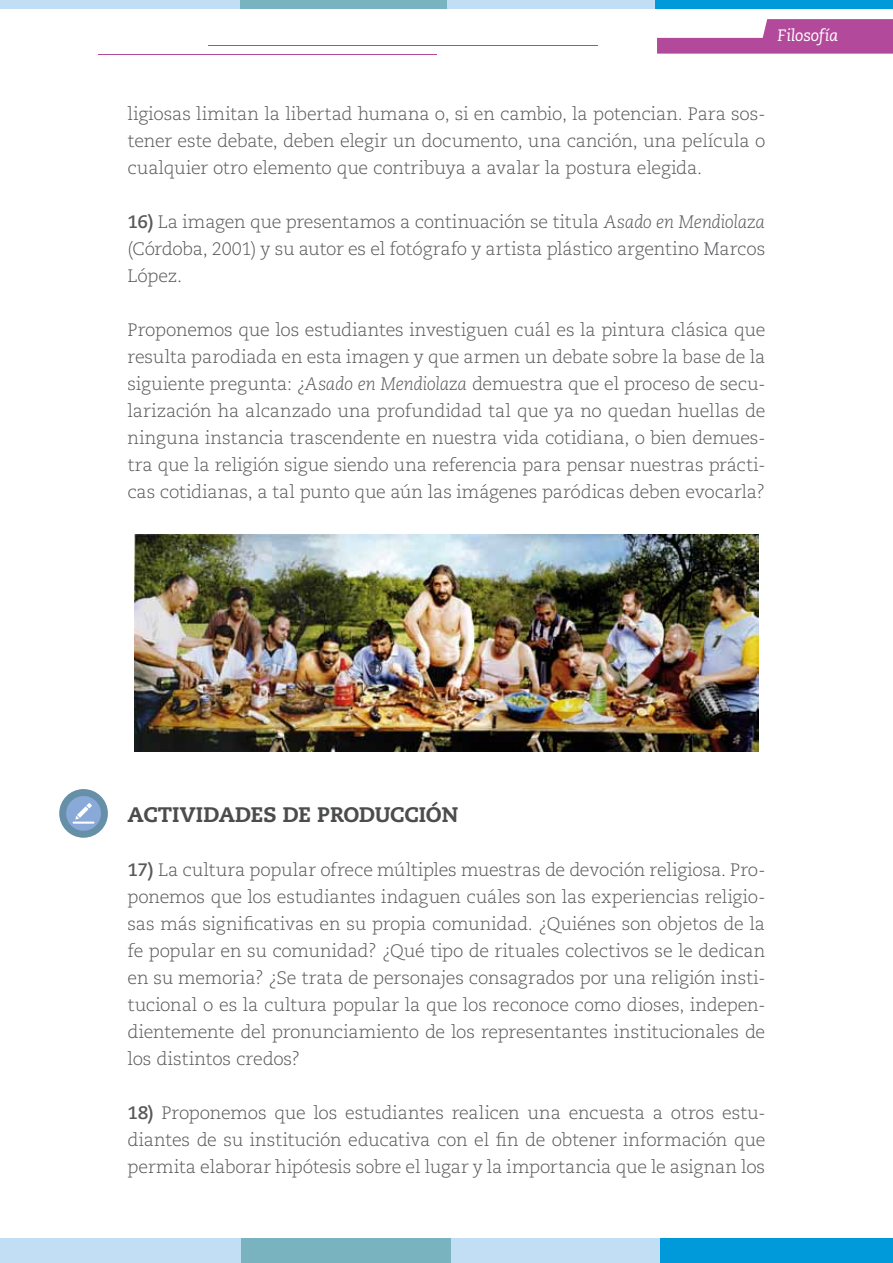
<style>
.page{position:relative;width:893px;height:1263px;background:#fff}
.page>*{position:absolute;margin:0;border:0;box-sizing:border-box;transform-origin:0 0}
.t1{font:800 21px "Caecilia LT Std";letter-spacing:-.01em;color:#4b4c4d}
.t2{font:300 18px/27px "Caecilia LT Std";letter-spacing:-.01em;color:#57585a;text-align:justify}
.t3{font:italic 16.5px "Caecilia LT Std";letter-spacing:-.01em;color:#fff}
.s1{font-weight:700}
.s2{font-style:italic}
</style>
<div class="page">
<div style="left:0;top:1238px;width:241px;height:25px;background:#c2def5"></div>
<div style="left:241px;top:1238px;width:210px;height:25px;background:#78b3bf"></div>
<div style="left:451px;top:1238px;width:209px;height:25px;background:#c2def5"></div>
<div style="left:660px;top:1238px;width:232px;height:25px;background:#0099d9"></div>
<svg style="left:657px;top:19px;width:236px;height:35px"></svg>
<hr style="left:209px;top:45px;width:389px;height:1px;background:#b3499b">
<hr style="left:98px;top:54px;width:339px;height:1px;background:#b3499b">
<div style="left:0;top:0;width:240px;height:9px;background:#c2def5"></div>
<div style="left:240px;top:0;width:207px;height:9px;background:#78b3bf"></div>
<div style="left:447px;top:0;width:208px;height:9px;background:#c2def5"></div>
<div style="left:655px;top:0;width:238px;height:9px;background:#0099d9"></div>
<div style="left:59px;top:789px;width:49px;height:49px;background:#6690a8;border-radius:50%"></div>
<div style="left:66px;top:796px;width:35px;height:35px;background:#89aad8;border-radius:50%"></div>
<svg style="left:73px;top:803px;width:21px;height:21px"></svg>
<img style="left:134px;top:535px;width:625px;height:216px">
<p class="t3" style="left:777px;top:26px;width:62px">Filosofía</p>
<p class="t2" style="left:128px;top:101px;width:639px">ligiosas limitan la libertad humana o, si en cambio, la potencian. Para sos&shy;tener este debate, deben elegir un documento, una canción, una película o cualquier otro elemento que contribuya a avalar la postura elegida.</p>
<p class="t2" style="left:128px;top:209px;width:639px"><span class="s1">16)</span> La imagen que presentamos a continuación se titula <span class="s2">Asado en Mendiolaza </span>(Córdoba, 2001) y su autor es el fotógrafo y artista plástico argentino Marcos López.</p>
<p class="t2" style="left:128px;top:317px;width:639px">Proponemos que los estudiantes investiguen cuál es la pintura clásica que resulta parodiada en esta imagen y que armen un debate sobre la base de la siguiente pregunta: ¿<span class="s2">Asado en Mendiolaza</span> demuestra que el proceso de secu&shy;larización ha alcanzado una profundidad tal que ya no quedan huellas de ninguna instancia trascendente en nuestra vida cotidiana, o bien demues&shy;tra que la religión sigue siendo una referencia para pensar nuestras prácti&shy;cas cotidianas, a tal punto que aún las imágenes paródicas deben evocarla?</p>
<p class="t1" style="left:128px;top:802px;width:332px">ACTIVIDADES DE PRODUCCIÓN</p>
<p class="t2" style="left:128px;top:857px;width:639px"><span class="s1">17)</span> La cultura popular ofrece múltiples muestras de devoción religiosa. Pro&shy;ponemos que los estudiantes indaguen cuáles son las experiencias religio&shy;sas más significativas en su propia comunidad. ¿Quiénes son objetos de la fe popular en su comunidad? ¿Qué tipo de rituales colectivos se le dedican en su memoria? ¿Se trata de personajes consagrados por una religión insti&shy;tucional o es la cultura popular la que los reconoce como dioses, indepen&shy;dientemente del pronunciamiento de los representantes institucionales de los distintos credos?</p>
<p class="t2" style="left:128px;top:1100px;width:639px"><span class="s1">18)</span> Proponemos que los estudiantes realicen una encuesta a otros estu&shy;diantes de su institución educativa con el fin de obtener información que permita elaborar hipótesis sobre el lugar y la importancia que le asignan los</p>
</div>
